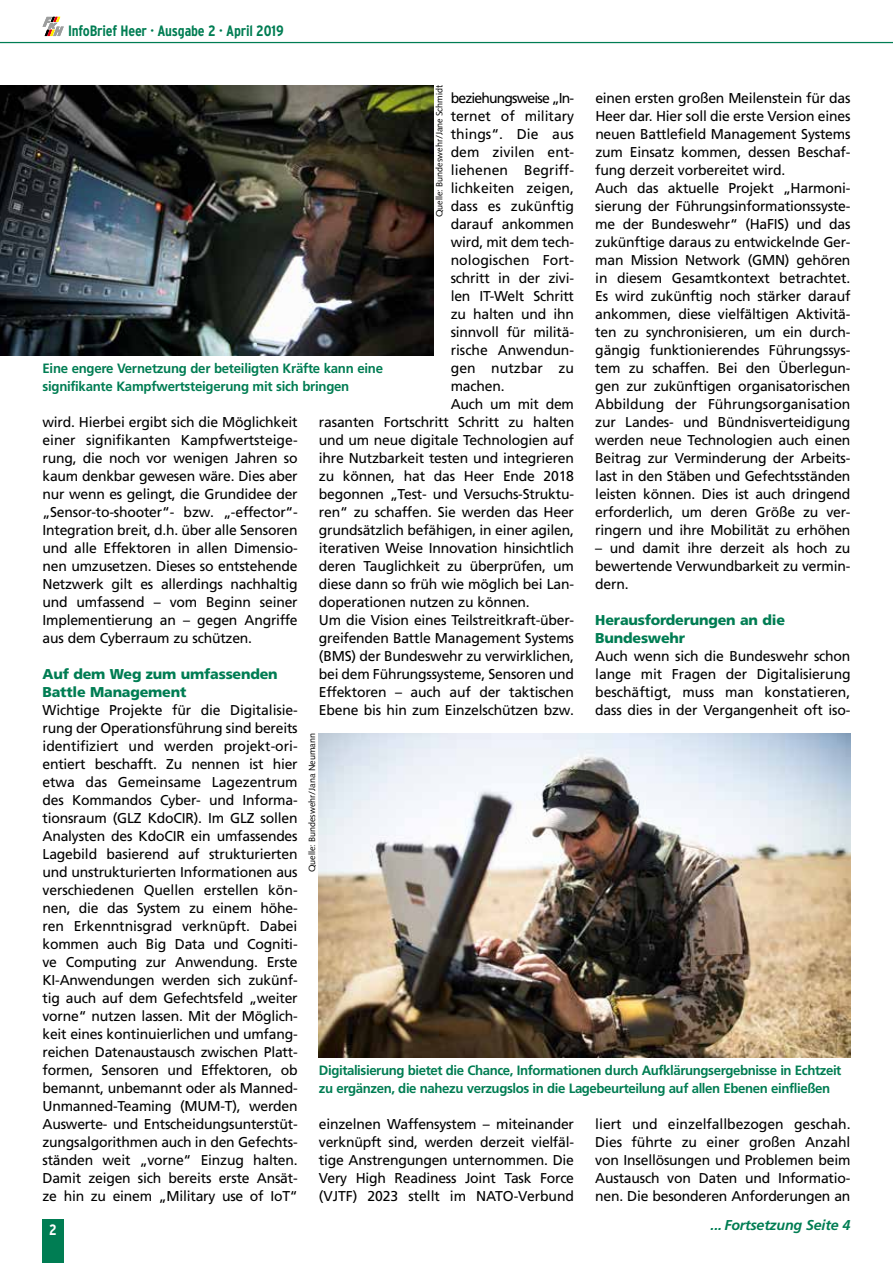
<style>
.page{position:relative;width:893px;height:1263px;background:#fff}
.page>*{position:absolute;margin:0;border:0;box-sizing:border-box;transform-origin:0 0}
.t1{font:700 condensed 15px "Interstate";letter-spacing:-.015em;color:#007d53}
.t2{font:700 condensed 15px "Interstate";color:#fff}
.t3{font:14.25px/18px "Frutiger LT Pro";letter-spacing:-.015em;color:#000;text-align:justify}
.t4{font:900 14.25px/18px "Frutiger";letter-spacing:-.015em;color:#007d53}
.t5{font:14.25px "Frutiger LT Pro";letter-spacing:.005em;color:#000}
.t6{font:italic 700 14.25px "Frutiger LT Pro";letter-spacing:-.015em;color:#007d53}
.t7{font:14.25px "Frutiger LT Pro";letter-spacing:-.06em;color:#000}
.t8{font:14.25px "Frutiger LT Pro";letter-spacing:.01em;color:#000}
.t9{font:700 13.5px/18px "Frutiger LT Pro";letter-spacing:-.03em;color:#007d53}
.t10{font:9px "Syntax";color:#000}
</style>
<div class="page">
<hr style="left:892px;top:0;width:1px;height:1263px;background:#c5c6c6">
<div style="left:43px;top:1219px;width:21px;height:44px;background:#007d53"></div>
<hr style="left:0;top:42px;width:893px;height:1px;background:#007d53">
<svg style="left:43px;top:17px;width:21px;height:19px"></svg>
<img style="left:0;top:85px;width:434px;height:270px">
<img style="left:319px;top:733px;width:531px;height:324px">
<p class="t1" style="left:68px;top:22px;width:217px">InfoBrief Heer · Ausgabe 2 · April 2019</p>
<p class="t10" style="left:434px;top:217px;width:134px;rotate:-90deg">Quelle: Bundeswehr/Jane Schmidt</p>
<p class="t3" style="left:595px;top:89px;width:257px;text-align:left">einen ersten großen Meilenstein für das Heer dar. Hier soll die erste Version eines neuen Battlefield Management Systems zum Einsatz kommen, dessen Beschaf&shy;fung derzeit vorbereitet wird.<br>Auch das aktuelle Projekt „Harmoni&shy;sierung der Führungsinformationssyste&shy;me der Bundeswehr“ (HaFIS) und das zukünftige daraus zu entwickelnde Ger&shy;man Mission Network (GMN) gehören in diesem Gesamtkontext betrachtet.<br>Es wird zukünftig noch stärker darauf ankommen, diese vielfältigen Aktivitä&shy;ten zu synchronisieren, um ein durch&shy;gängig funktionierendes Führungssys&shy;tem zu schaffen. Bei den Überlegun&shy;gen zur zukünftigen organisatorischen Abbildung der Führungsorganisation zur Landes- und Bündnisverteidigung werden neue Technologien auch einen Beitrag zur Verminderung der Arbeits&shy;last in den Stäben und Gefechtsständen leisten können. Dies ist auch dringend erforderlich, um deren Größe zu ver&shy;ringern und ihre Mobilität zu erhöhen</p>
<p class="t3" style="left:595px;top:539px;width:257px">– und damit ihre derzeit als hoch zu bewertende Verwundbarkeit zu vermin&shy;dern.</p>
<p class="t4" style="left:595px;top:611px;width:191px">Herausforderungen an die<br>Bundeswehr</p>
<p class="t3" style="left:595px;top:647px;width:257px">Auch wenn sich die Bundeswehr schon lange mit Fragen der Digitalisierung beschäftigt, muss man konstatieren, dass dies in der Vergangenheit oft iso-</p>
<p class="t7" style="left:451px;top:90px;width:125px">beziehungsweise „In-</p>
<p class="t3" style="left:451px;top:107px;width:125px">ternet of military</p>
<p class="t5" style="left:451px;top:126px;width:125px">things“. Die aus</p>
<p class="t5" style="left:451px;top:144px;width:125px">dem zivilen ent-</p>
<p class="t8" style="left:451px;top:162px;width:125px">liehenen Begriff-</p>
<p class="t3" style="left:451px;top:179px;width:125px">lichkeiten zeigen,</p>
<p class="t3" style="left:451px;top:197px;width:125px">dass es zukünftig</p>
<p class="t3" style="left:451px;top:215px;width:125px">darauf ankommen</p>
<p class="t3" style="left:451px;top:233px;width:125px">wird, mit dem tech-</p>
<p class="t5" style="left:451px;top:252px;width:125px">nologischen Fort-</p>
<p class="t3" style="left:451px;top:269px;width:125px">schritt in der zivi-</p>
<p class="t3" style="left:451px;top:287px;width:125px">len IT-Welt Schritt</p>
<p class="t3" style="left:451px;top:305px;width:125px">zu halten und ihn</p>
<p class="t3" style="left:451px;top:323px;width:125px">sinnvoll für militä-</p>
<p class="t3" style="left:451px;top:341px;width:125px">rische Anwendun-</p>
<p class="t5" style="left:451px;top:360px;width:125px">gen nutzbar zu</p>
<p class="t3" style="left:451px;top:377px;width:55px">machen.</p>
<p class="t3" style="left:451px;top:395px;width:125px">Auch um mit dem</p>
<p class="t3" style="left:319px;top:413px;width:257px">rasanten Fortschritt Schritt zu halten</p>
<p class="t3" style="left:319px;top:431px;width:257px">und um neue digitale Technologien auf</p>
<p class="t3" style="left:319px;top:449px;width:257px">ihre Nutzbarkeit testen und integrieren</p>
<p class="t3" style="left:319px;top:467px;width:257px">zu können, hat das Heer Ende 2018</p>
<p class="t3" style="left:319px;top:485px;width:257px">begonnen „Test- und Versuchs-Struktu-</p>
<p class="t3" style="left:319px;top:503px;width:257px">ren“ zu schaffen. Sie werden das Heer</p>
<p class="t3" style="left:319px;top:521px;width:257px">grundsätzlich befähigen, in einer agilen,</p>
<p class="t3" style="left:319px;top:539px;width:257px">iterativen Weise Innovation hinsichtlich</p>
<p class="t3" style="left:319px;top:557px;width:257px">deren Tauglichkeit zu überprüfen, um</p>
<p class="t3" style="left:319px;top:575px;width:257px">diese dann so früh wie möglich bei Lan-</p>
<p class="t3" style="left:319px;top:593px;width:212px">doperationen nutzen zu können.</p>
<p class="t3" style="left:319px;top:611px;width:257px">Um die Vision eines Teilstreitkraft-über-</p>
<p class="t3" style="left:319px;top:629px;width:257px">greifenden Battle Management Systems</p>
<p class="t3" style="left:319px;top:647px;width:257px">(BMS) der Bundeswehr zu verwirklichen,</p>
<p class="t3" style="left:319px;top:665px;width:257px">bei dem Führungssysteme, Sensoren und</p>
<p class="t3" style="left:319px;top:683px;width:257px">Effektoren – auch auf der taktischen</p>
<p class="t3" style="left:319px;top:701px;width:257px">Ebene bis hin zum Einzelschützen bzw.</p>
<p class="t9" style="left:43px;top:359px;width:342px">Eine engere Vernetzung der beteiligten Kräfte kann eine signifikante Kampfwertsteigerung mit sich bringen</p>
<p class="t3" style="left:43px;top:413px;width:257px">wird. Hierbei ergibt sich die Möglichkeit einer signifikanten Kampfwertsteige&shy;rung, die noch vor wenigen Jahren so kaum denkbar gewesen wäre. Dies aber nur wenn es gelingt, die Grundidee der „Sensor-to-shooter“- bzw. „-effector“- Integration breit, d.h. über alle Sensoren und alle Effektoren in allen Dimensio&shy;nen umzusetzen. Dieses so entstehende Netzwerk gilt es allerdings nachhaltig und umfassend – vom Beginn seiner Implementierung an – gegen Angriffe aus dem Cyberraum zu schützen.</p>
<p class="t4" style="left:43px;top:665px;width:237px">Auf dem Weg zum umfassenden<br>Battle Management</p>
<p class="t3" style="left:43px;top:701px;width:257px">Wichtige Projekte für die Digitalisie&shy;rung der Operationsführung sind bereits identifiziert und werden projekt-ori&shy;entiert beschafft. Zu nennen ist hier etwa das Gemeinsame Lagezentrum des Kommandos Cyber- und Informa&shy;tionsraum (GLZ KdoCIR). Im GLZ sollen Analysten des KdoCIR ein umfassendes Lagebild basierend auf strukturierten und unstrukturierten Informationen aus verschiedenen Quellen erstellen kön&shy;nen, die das System zu einem höhe&shy;ren Erkenntnisgrad verknüpft. Dabei kommen auch Big Data und Cogniti&shy;ve Computing zur Anwendung. Erste KI-Anwendungen werden sich zukünf&shy;tig auch auf dem Gefechtsfeld „weiter vorne“ nutzen lassen. Mit der Möglich&shy;keit eines kontinuierlichen und umfang&shy;reichen Datenaustausch zwischen Platt&shy;formen, Sensoren und Effektoren, ob bemannt, unbemannt oder als Manned-Unmanned-Teaming (MUM-T), werden Auswerte- und Entscheidungsunterstüt&shy;zungsalgorithmen auch in den Gefechts&shy;ständen weit „vorne“ Einzug halten.<br>Damit zeigen sich bereits erste Ansät&shy;ze hin zu einem „Military use of IoT“</p>
<p class="t10" style="left:307px;top:872px;width:141px;rotate:-90deg">Quelle: Bundeswehr/Jana Neumann</p>
<p class="t9" style="left:319px;top:1061px;width:524px">Digitalisierung bietet die Chance, Informationen durch Aufklärungsergebnisse in Echtzeit zu ergänzen, die nahezu verzugslos in die Lagebeurteilung auf allen Ebenen einfließen</p>
<p class="t3" style="left:319px;top:1115px;width:257px">einzelnen Waffensystem – miteinander verknüpft sind, werden derzeit vielfäl&shy;tige Anstrengungen unternommen. Die Very High Readiness Joint Task Force (VJTF) 2023 stellt im NATO-Verbund</p>
<p class="t3" style="left:595px;top:1115px;width:257px">liert und einzelfallbezogen geschah.<br>Dies führte zu einer großen Anzahl von Insellösungen und Problemen beim Austausch von Daten und Informatio&shy;nen. Die besonderen Anforderungen an</p>
<p class="t2" style="left:49px;top:1221px;width:9px">2</p>
<p class="t6" style="left:711px;top:1216px;width:141px">... Fortsetzung Seite 4</p>
</div>
